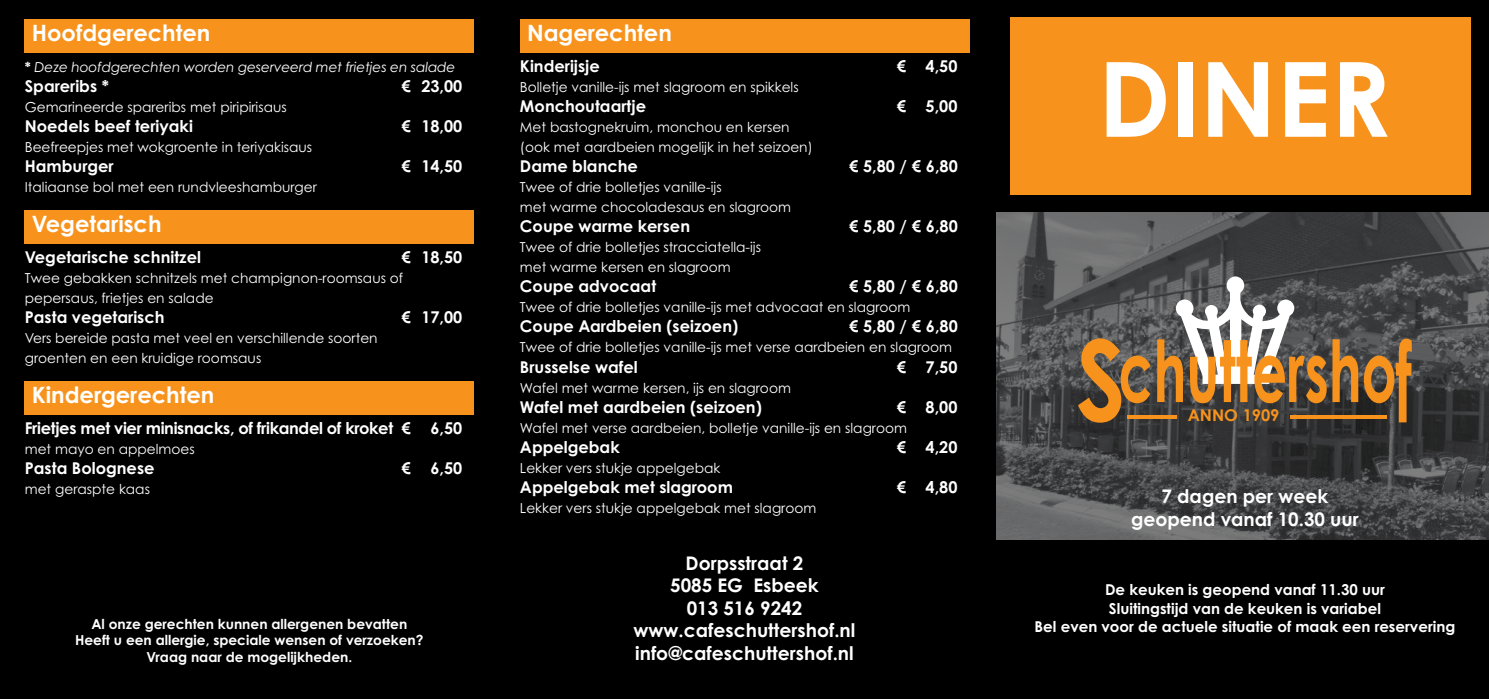
<style>
.page{position:relative;width:1489px;height:699px;background:#fff}
.page>*{position:absolute;margin:0;border:0;box-sizing:border-box;transform-origin:0 0}
.t1{font:700 111.5px "Century Gothic";color:#f7931d;scale:.52 1}
.t2{font:700 103.75px "Century Gothic Pro";color:#fff}
.t3{font:700 85.12px "Century Gothic";color:#f7931d;scale:.64 1}
.t4{font:700 22.5px "Century Gothic Pro";color:#fff}
.t5{font:700 18.75px/22.5px "Century Gothic Pro";color:#fff;text-align:center}
.t6{font:700 16.25px "Century Gothic Pro";color:#fff}
.t7{font:700 16.25px "Century Gothic Pro";letter-spacing:-.02em;color:#fff}
.t8{font:700 16.12px "Century Gothic";color:#f7931d}
.t9{font:700 15px/19.5px "Century Gothic Pro";color:#fff}
.t10{font:13.75px/20px "Century Gothic Pro";color:#fff}
.t11{font:700 13.75px/16.5px "Century Gothic Pro";color:#fff;text-align:center}
.t12{font:italic 13.75px "Century Gothic Pro";letter-spacing:-.01em;color:#fff}
.s1{font-weight:700;font-style:normal}
.s2{font-size:111.5px}
</style>
<div class="page">
<div style="left:0;top:0;width:1488px;height:698px;background:#000"></div>
<img style="left:996px;top:213px;width:492px;height:326px">
<div style="left:25px;top:19px;width:449px;height:34px;background:#f7931d"></div>
<div style="left:25px;top:210px;width:449px;height:33px;background:#f7931d"></div>
<div style="left:25px;top:381px;width:449px;height:33px;background:#f7931d"></div>
<div style="left:520px;top:19px;width:449px;height:34px;background:#f7931d"></div>
<svg style="left:1175px;top:276px;width:119px;height:107px"></svg>
<svg style="left:1127px;top:414px;width:49px;height:4px"></svg>
<svg style="left:1290px;top:414px;width:96px;height:4px"></svg>
<div style="left:1010px;top:18px;width:460px;height:177px;background:#f7931d"></div>
<h3 class="t4" style="left:32px;top:19px;width:180px">Hoofdgerechten</h3>
<p class="t12" style="left:25px;top:59px;width:432px"><span class="s1">*</span> Deze hoofdgerechten worden geserveerd met frietjes en salade</p>
<p class="t6" style="left:25px;top:76px;width:86px">Spareribs *</p>
<p class="t6" style="left:401px;top:76px;width:63px">€ 23,00</p>
<p class="t10" style="left:25px;top:97px;width:263px">Gemarineerde spareribs met piripirisaus</p>
<p class="t6" style="left:25px;top:116px;width:170px">Noedels beef teriyaki</p>
<p class="t6" style="left:401px;top:116px;width:63px">€ 18,00</p>
<p class="t10" style="left:25px;top:137px;width:289px">Beefreepjes met wokgroente in teriyakisaus</p>
<p class="t6" style="left:25px;top:156px;width:90px">Hamburger</p>
<p class="t6" style="left:401px;top:156px;width:63px">€ 14,50</p>
<p class="t10" style="left:25px;top:177px;width:294px">Italiaanse bol met een rundvleeshamburger</p>
<h3 class="t4" style="left:32px;top:210px;width:131px">Vegetarisch</h3>
<p class="t6" style="left:25px;top:247px;width:178px">Vegetarische schnitzel</p>
<p class="t6" style="left:401px;top:247px;width:63px">€ 18,50</p>
<p class="t10" style="left:25px;top:268px;width:380px">Twee gebakken schnitzels met champignon-roomsaus of pepersaus, frietjes en salade</p>
<p class="t6" style="left:25px;top:307px;width:141px">Pasta vegetarisch</p>
<p class="t6" style="left:401px;top:307px;width:63px">€ 17,00</p>
<p class="t10" style="left:25px;top:328px;width:354px">Vers bereide pasta met veel en verschillende soorten groenten en een kruidige roomsaus</p>
<h3 class="t4" style="left:32px;top:380px;width:184px">Kindergerechten</h3>
<p class="t7" style="left:25px;top:417px;width:439px">Frietjes met vier minisnacks, of frikandel of kroket € 6,50</p>
<p class="t10" style="left:25px;top:438px;width:171px">met mayo en appelmoes</p>
<p class="t6" style="left:25px;top:457px;width:131px">Pasta Bolognese</p>
<p class="t6" style="left:401px;top:457px;width:63px">€ 6,50</p>
<p class="t10" style="left:25px;top:478px;width:127px">met geraspte kaas</p>
<p class="t11" style="left:75px;top:615px;width:350px">Al onze gerechten kunnen allergenen bevatten<br>Heeft u een allergie, speciale wensen of verzoeken?<br>Vraag naar de mogelijkheden.</p>
<h3 class="t4" style="left:527px;top:19px;width:146px">Nagerechten</h3>
<p class="t6" style="left:520px;top:56px;width:81px">Kinderijsje</p>
<p class="t6" style="left:896px;top:56px;width:63px">€ 4,50</p>
<p class="t10" style="left:520px;top:77px;width:280px">Bolletje vanille-ijs met slagroom en spikkels</p>
<p class="t6" style="left:520px;top:96px;width:128px">Monchoutaartje</p>
<p class="t6" style="left:896px;top:96px;width:63px">€ 5,00</p>
<p class="t10" style="left:520px;top:117px;width:294px">Met bastognekruim, monchou en kersen (ook met aardbeien mogelijk in het seizoen)</p>
<p class="t6" style="left:520px;top:156px;width:119px">Dame blanche</p>
<p class="t6" style="left:848px;top:156px;width:110px">€ 5,80 / € 6,80</p>
<p class="t10" style="left:520px;top:177px;width:273px">Twee of drie bolletjes vanille-ijs<br>met warme chocoladesaus en slagroom</p>
<p class="t6" style="left:520px;top:216px;width:172px">Coupe warme kersen</p>
<p class="t6" style="left:848px;top:216px;width:110px">€ 5,80 / € 6,80</p>
<p class="t10" style="left:520px;top:237px;width:242px">Twee of drie bolletjes stracciatella-ijs met warme kersen en slagroom</p>
<p class="t6" style="left:520px;top:276px;width:138px">Coupe advocaat</p>
<p class="t6" style="left:848px;top:276px;width:110px">€ 5,80 / € 6,80</p>
<p class="t10" style="left:520px;top:297px;width:392px">Twee of drie bolletjes vanille-ijs met advocaat en slagroom</p>
<p class="t6" style="left:520px;top:316px;width:220px">Coupe Aardbeien (seizoen)</p>
<p class="t6" style="left:848px;top:316px;width:110px">€ 5,80 / € 6,80</p>
<p class="t10" style="left:520px;top:337px;width:433px">Twee of drie bolletjes vanille-ijs met verse aardbeien en slagroom</p>
<p class="t6" style="left:520px;top:356px;width:119px">Brusselse wafel</p>
<p class="t6" style="left:896px;top:356px;width:63px">€ 7,50</p>
<p class="t10" style="left:520px;top:377px;width:272px">Wafel met warme kersen, ijs en slagroom</p>
<p class="t6" style="left:520px;top:396px;width:243px">Wafel met aardbeien (seizoen)</p>
<p class="t6" style="left:896px;top:396px;width:63px">€ 8,00</p>
<p class="t10" style="left:520px;top:417px;width:388px">Wafel met verse aardbeien, bolletje vanille-ijs en slagroom</p>
<p class="t6" style="left:520px;top:436px;width:101px">Appelgebak</p>
<p class="t6" style="left:896px;top:436px;width:63px">€ 4,20</p>
<p class="t10" style="left:520px;top:457px;width:202px">Lekker vers stukje appelgebak</p>
<p class="t6" style="left:520px;top:476px;width:214px">Appelgebak met slagroom</p>
<p class="t6" style="left:896px;top:476px;width:63px">€ 4,80</p>
<p class="t10" style="left:520px;top:497px;width:298px">Lekker vers stukje appelgebak met slagroom</p>
<h3 class="t5" style="left:633px;top:551px;width:223px">Dorpsstraat 2<br>5085 EG Esbeek<br>013 516 9242 www.cafeschuttershof.nl info@cafeschuttershof.nl</h3>
<h2 class="t2" style="left:1097px;top:34px;width:294px">DINER</h2>
<h3 class="t3" style="left:1076px;top:306px;width:502px"><span class="s2">S</span>chuttersho</h3>
<h1 class="t1" style="left:1395px;top:297px;width:33px">f</h1>
<p class="t8" style="left:1187px;top:402px;width:93px">ANNO 1909</p>
<h3 class="t5" style="left:1130px;top:484px;width:229px">7 dagen per week geopend vanaf 10.30 uur</h3>
<p class="t9" style="left:1104px;top:578px;width:281px">De keuken is geopend vanaf 11.30 uur<br>Sluitingstijd van de keuken is variabel</p>
<p class="t9" style="left:1034px;top:616px;width:422px">Bel even voor de actuele situatie of maak een reservering</p>
</div>
